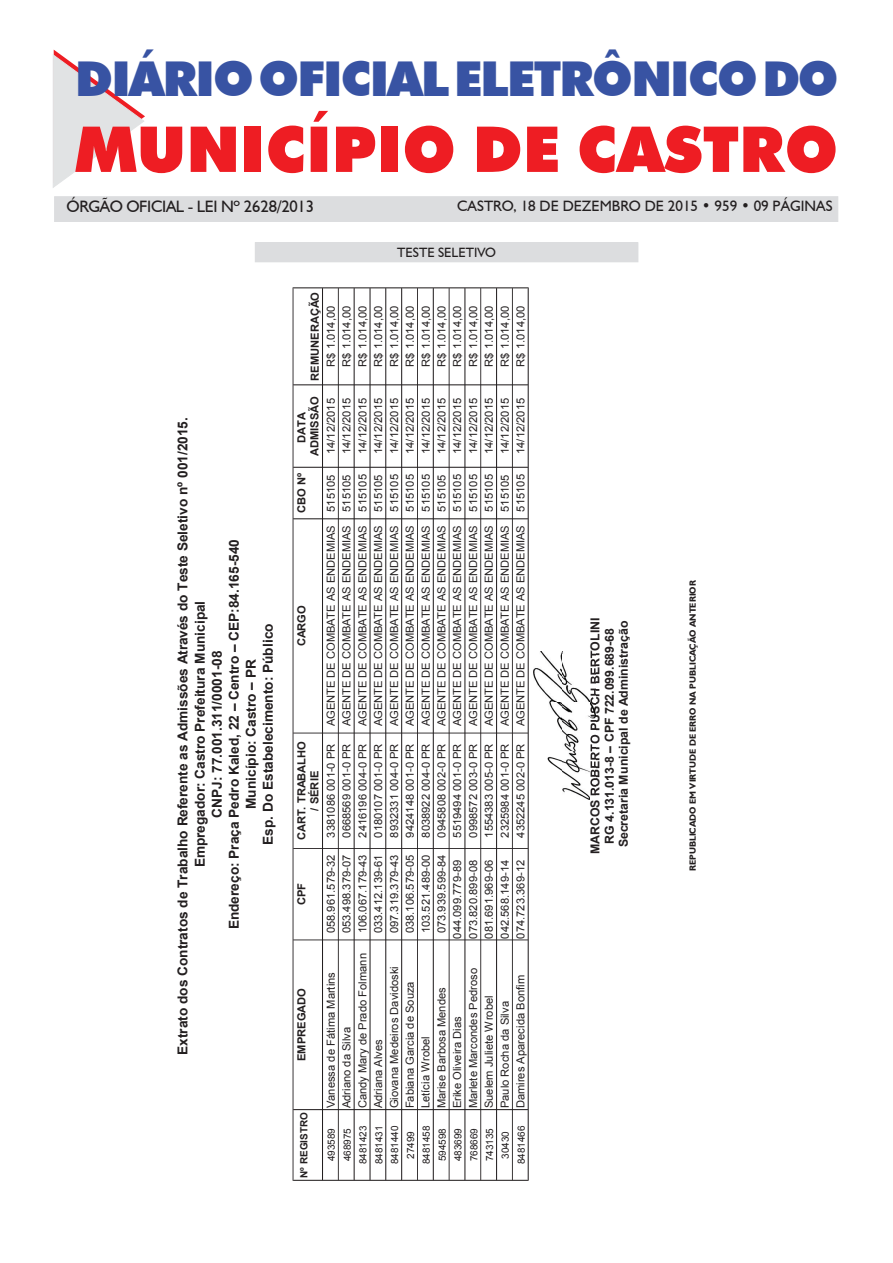
<style>
.page{position:relative;width:893px;height:1263px;background:#fff}
.page>*{position:absolute;margin:0;border:0;box-sizing:border-box;transform-origin:0 0}
.t1{font:900 63.3px "Futura BT";color:#ee1d23}
.t2{font:900 48px "Futura BT";letter-spacing:-.035em;color:#3853a3}
.t3{font:16.5px "Humanist 521 BT";letter-spacing:-.02em;color:#231f20}
.t4{font:15px "Humanist 521 BT";color:#231f20}
.t5{font:700 13.65px/17.1px "Arial";color:#231f20;text-align:center}
.t6{font:13.5px "Humanist 521 BT";color:#231f20}
.t7{font:700 12.3px/14.2px "Arial";color:#231f20;text-align:center}
.t8{font:11.1px/15.8px "Arial";letter-spacing:.005em;color:#231f20}
.t9{font:700 11.1px/13px "Arial";color:#231f20;text-align:center}
.t10{font:9.9px "Arial";letter-spacing:-.005em;color:#231f20}
.t11{font:700 9.9px "Arial";letter-spacing:-.005em;color:#231f20}
.t12{font:700 9px "Humanist 521 BT";color:#231f20}
</style>
<div class="page">
<svg style="left:53px;top:50px;width:92px;height:138px"></svg>
<div style="left:54px;top:196px;width:784px;height:26px;background:#dcdddf"></div>
<div style="left:255px;top:243px;width:383px;height:19px;background:#dcdddf"></div>
<div style="left:255px;top:242px;width:383px;height:20px;border:1px solid #dcdddf"></div>
<svg style="left:293px;top:287px;width:236px;height:894px"></svg>
<img style="left:534px;top:651px;width:56px;height:149px">
<img style="left:590px;top:651px;width:6px;height:145px">
<h2 class="t2" style="left:75px;top:50px;width:765px">DIÁRIO OFICIAL ELETRÔNICO DO</h2>
<h1 class="t1" style="left:75px;top:111px;width:765px">MUNICÍPIO DE CASTRO</h1>
<h3 class="t3" style="left:67px;top:196px;width:249px">ÓRGÃO OFICIAL - LEI Nº 2628/2013</h3>
<h3 class="t4" style="left:457px;top:196px;width:377px">CASTRO, 18 DE DEZEMBRO DE 2015 • 959 • 09 PÁGINAS</h3>
<p class="t6" style="left:397px;top:244px;width:100px">TESTE SELETIVO</p>
<p class="t5" style="left:175px;top:1055px;width:639px;rotate:-90deg">Extrato dos Contratos de Trabalho Referente as Admissões Através do Teste Seletivo nº 001/2015.<br>Empregador: Castro Prefeitura Municipal<br>CNPJ: 77.001.311/0001-08</p>
<p class="t5" style="left:226px;top:929px;width:392px;rotate:-90deg">Endereço: Praça Pedro Kaled, 22 – Centro – CEP:84.165-540</p>
<p class="t5" style="left:243px;top:844px;width:223px;rotate:-90deg">Município: Castro – PR<br>Esp. Do Estabelecimento: Público</p>
<p class="t9" style="left:309px;top:381px;width:90px;rotate:-90deg">REMUNERAÇÃO</p>
<p class="t8" style="left:355px;top:367px;width:63px;rotate:-90deg">R$ 1.014,00</p>
<p class="t8" style="left:386px;top:367px;width:63px;rotate:-90deg">R$ 1.014,00</p>
<p class="t8" style="left:418px;top:367px;width:63px;rotate:-90deg">R$ 1.014,00</p>
<p class="t8" style="left:450px;top:367px;width:63px;rotate:-90deg">R$ 1.014,00</p>
<p class="t8" style="left:465px;top:367px;width:63px;rotate:-90deg">R$ 1.014,00</p>
<p class="t8" style="left:481px;top:367px;width:63px;rotate:-90deg">R$ 1.014,00</p>
<p class="t8" style="left:513px;top:367px;width:63px;rotate:-90deg">R$ 1.014,00</p>
<p class="t8" style="left:434px;top:367px;width:63px;rotate:-90deg">R$ 1.014,00</p>
<p class="t8" style="left:497px;top:367px;width:63px;rotate:-90deg">R$ 1.014,00</p>
<p class="t8" style="left:339px;top:367px;width:63px;rotate:-90deg">R$ 1.014,00</p>
<p class="t8" style="left:371px;top:367px;width:63px;rotate:-90deg">R$ 1.014,00</p>
<p class="t8" style="left:402px;top:367px;width:62px;rotate:-90deg">R$ 1.014,00</p>
<p class="t8" style="left:323px;top:367px;width:63px;rotate:-90deg">R$ 1.014,00</p>
<p class="t9" style="left:295px;top:456px;width:61px;rotate:-90deg">DATA<br>ADMISSÃO</p>
<p class="t8" style="left:355px;top:454px;width:58px;rotate:-90deg">14/12/2015</p>
<p class="t8" style="left:386px;top:454px;width:58px;rotate:-90deg">14/12/2015</p>
<p class="t8" style="left:418px;top:454px;width:58px;rotate:-90deg">14/12/2015</p>
<p class="t8" style="left:450px;top:454px;width:58px;rotate:-90deg">14/12/2015</p>
<p class="t8" style="left:465px;top:454px;width:58px;rotate:-90deg">14/12/2015</p>
<p class="t8" style="left:481px;top:454px;width:58px;rotate:-90deg">14/12/2015</p>
<p class="t8" style="left:513px;top:454px;width:58px;rotate:-90deg">14/12/2015</p>
<p class="t8" style="left:402px;top:454px;width:58px;rotate:-90deg">14/12/2015</p>
<p class="t8" style="left:434px;top:454px;width:58px;rotate:-90deg">14/12/2015</p>
<p class="t8" style="left:497px;top:454px;width:58px;rotate:-90deg">14/12/2015</p>
<p class="t8" style="left:339px;top:454px;width:58px;rotate:-90deg">14/12/2015</p>
<p class="t8" style="left:371px;top:454px;width:58px;rotate:-90deg">14/12/2015</p>
<p class="t8" style="left:323px;top:454px;width:58px;rotate:-90deg">14/12/2015</p>
<p class="t9" style="left:295px;top:513px;width:41px;rotate:-90deg">CBO Nº</p>
<p class="t9" style="left:295px;top:646px;width:43px;rotate:-90deg">CARGO</p>
<p class="t8" style="left:355px;top:726px;width:253px;rotate:-90deg">AGENTE DE COMBATE AS ENDEMIAS 515105</p>
<p class="t8" style="left:386px;top:726px;width:253px;rotate:-90deg">AGENTE DE COMBATE AS ENDEMIAS 515105</p>
<p class="t8" style="left:418px;top:726px;width:253px;rotate:-90deg">AGENTE DE COMBATE AS ENDEMIAS 515105</p>
<p class="t8" style="left:450px;top:726px;width:253px;rotate:-90deg">AGENTE DE COMBATE AS ENDEMIAS 515105</p>
<p class="t8" style="left:465px;top:726px;width:253px;rotate:-90deg">AGENTE DE COMBATE AS ENDEMIAS 515105</p>
<p class="t8" style="left:481px;top:726px;width:253px;rotate:-90deg">AGENTE DE COMBATE AS ENDEMIAS 515105</p>
<p class="t8" style="left:513px;top:726px;width:253px;rotate:-90deg">AGENTE DE COMBATE AS ENDEMIAS 515105</p>
<p class="t8" style="left:402px;top:726px;width:253px;rotate:-90deg">AGENTE DE COMBATE AS ENDEMIAS 515105</p>
<p class="t8" style="left:434px;top:726px;width:253px;rotate:-90deg">AGENTE DE COMBATE AS ENDEMIAS 515105</p>
<p class="t8" style="left:497px;top:726px;width:253px;rotate:-90deg">AGENTE DE COMBATE AS ENDEMIAS 515105</p>
<p class="t8" style="left:371px;top:726px;width:253px;rotate:-90deg">AGENTE DE COMBATE AS ENDEMIAS 515105</p>
<p class="t8" style="left:339px;top:726px;width:253px;rotate:-90deg">AGENTE DE COMBATE AS ENDEMIAS 515105</p>
<p class="t8" style="left:323px;top:726px;width:253px;rotate:-90deg">AGENTE DE COMBATE AS ENDEMIAS 515105</p>
<p class="t9" style="left:295px;top:840px;width:101px;rotate:-90deg">CART. TRABALHO / SÉRIE</p>
<p class="t9" style="left:295px;top:905px;width:24px;rotate:-90deg">CPF</p>
<p class="t9" style="left:295px;top:1061px;width:74px;rotate:-90deg">EMPREGADO</p>
<p class="t11" style="left:297px;top:1178px;width:67px;rotate:-90deg">Nº REGISTRO</p>
<p class="t8" style="left:402px;top:838px;width:96px;rotate:-90deg">9424148 001-0 PR</p>
<p class="t8" style="left:434px;top:838px;width:96px;rotate:-90deg">0945808 002-0 PR</p>
<p class="t8" style="left:497px;top:838px;width:96px;rotate:-90deg">2325984 001-0 PR</p>
<p class="t8" style="left:355px;top:838px;width:96px;rotate:-90deg">2416196 004-0 PR</p>
<p class="t8" style="left:386px;top:838px;width:96px;rotate:-90deg">8932331 004-0 PR</p>
<p class="t8" style="left:418px;top:838px;width:96px;rotate:-90deg">8038922 004-0 PR</p>
<p class="t8" style="left:450px;top:838px;width:96px;rotate:-90deg">5519494 001-0 PR</p>
<p class="t8" style="left:465px;top:838px;width:96px;rotate:-90deg">0998572 003-0 PR</p>
<p class="t8" style="left:481px;top:838px;width:96px;rotate:-90deg">1554383 005-0 PR</p>
<p class="t8" style="left:513px;top:838px;width:96px;rotate:-90deg">4352245 002-0 PR</p>
<p class="t8" style="left:339px;top:838px;width:96px;rotate:-90deg">0668569 001-0 PR</p>
<p class="t8" style="left:371px;top:838px;width:96px;rotate:-90deg">0180107 001-0 PR</p>
<p class="t8" style="left:323px;top:838px;width:95px;rotate:-90deg">3381086 001-0 PR</p>
<p class="t8" style="left:402px;top:933px;width:80px;rotate:-90deg">038.106.579-05</p>
<p class="t8" style="left:355px;top:933px;width:80px;rotate:-90deg">106.067.179-43</p>
<p class="t8" style="left:386px;top:933px;width:80px;rotate:-90deg">097.319.379-43</p>
<p class="t8" style="left:434px;top:933px;width:80px;rotate:-90deg">073.939.599-84</p>
<p class="t8" style="left:339px;top:933px;width:80px;rotate:-90deg">053.498.379-07</p>
<p class="t8" style="left:418px;top:933px;width:80px;rotate:-90deg">103.521.489-00</p>
<p class="t8" style="left:323px;top:933px;width:80px;rotate:-90deg">058.961.579-32</p>
<p class="t8" style="left:371px;top:933px;width:80px;rotate:-90deg">033.412.139-61</p>
<p class="t8" style="left:450px;top:938px;width:80px;rotate:-90deg">044.099.779-89</p>
<p class="t8" style="left:465px;top:938px;width:80px;rotate:-90deg">073.820.899-08</p>
<p class="t8" style="left:481px;top:938px;width:80px;rotate:-90deg">081.691.969-06</p>
<p class="t8" style="left:497px;top:938px;width:80px;rotate:-90deg">042.568.149-14</p>
<p class="t8" style="left:513px;top:938px;width:80px;rotate:-90deg">074.723.369-12</p>
<p class="t8" style="left:355px;top:1108px;width:157px;rotate:-90deg">Candy Mary de Prado Folmann</p>
<p class="t8" style="left:386px;top:1108px;width:144px;rotate:-90deg">Giovana Medeiros Davidoski</p>
<p class="t8" style="left:450px;top:1108px;width:142px;rotate:-90deg">Erike Oliveira Dias<br>Marlete Marcondes Pedroso<br>Suelem Juliete Wrobel</p>
<p class="t8" style="left:513px;top:1108px;width:135px;rotate:-90deg">Damires Aparecida Bonfim</p>
<p class="t8" style="left:323px;top:1108px;width:138px;rotate:-90deg">Vanessa de Fátima Martins</p>
<p class="t8" style="left:402px;top:1108px;width:128px;rotate:-90deg">Fabiana Garcia de Souza</p>
<p class="t8" style="left:434px;top:1108px;width:122px;rotate:-90deg">Marise Barbosa Mendes</p>
<p class="t8" style="left:497px;top:1108px;width:109px;rotate:-90deg">Paulo Rocha da Silva</p>
<p class="t8" style="left:339px;top:1108px;width:83px;rotate:-90deg">Adriano da Silva</p>
<p class="t8" style="left:418px;top:1108px;width:74px;rotate:-90deg">Letícia Wrobel</p>
<p class="t8" style="left:371px;top:1108px;width:70px;rotate:-90deg">Adriana Alves</p>
<p class="t10" style="left:325px;top:1161px;width:35px;rotate:-90deg">493589</p>
<p class="t10" style="left:341px;top:1161px;width:35px;rotate:-90deg">468975</p>
<p class="t10" style="left:357px;top:1164px;width:40px;rotate:-90deg">8481423</p>
<p class="t10" style="left:372px;top:1164px;width:40px;rotate:-90deg">8481431</p>
<p class="t10" style="left:388px;top:1164px;width:40px;rotate:-90deg">8481440</p>
<p class="t10" style="left:404px;top:1159px;width:29px;rotate:-90deg">27499</p>
<p class="t10" style="left:420px;top:1164px;width:40px;rotate:-90deg">8481458</p>
<p class="t10" style="left:436px;top:1161px;width:35px;rotate:-90deg">594598</p>
<p class="t10" style="left:451px;top:1161px;width:35px;rotate:-90deg">483699</p>
<p class="t10" style="left:467px;top:1161px;width:35px;rotate:-90deg">768669</p>
<p class="t10" style="left:483px;top:1161px;width:35px;rotate:-90deg">743135</p>
<p class="t10" style="left:499px;top:1159px;width:29px;rotate:-90deg">30430</p>
<p class="t10" style="left:515px;top:1164px;width:40px;rotate:-90deg">8481466</p>
<p class="t7" style="left:588px;top:854px;width:238px;rotate:-90deg">MARCOS ROBERTO PUSCH BERTOLINI<br>RG 4.131.013-8 – CPF 722.099.689-68<br>Secretaria Municipal de Administração</p>
<p class="t12" style="left:687px;top:871px;width:292px;rotate:-90deg">REPUBLICADO EM VIRTUDE DE ERRO NA PUBLICAÇÃO ANTERIOR</p>
</div>
